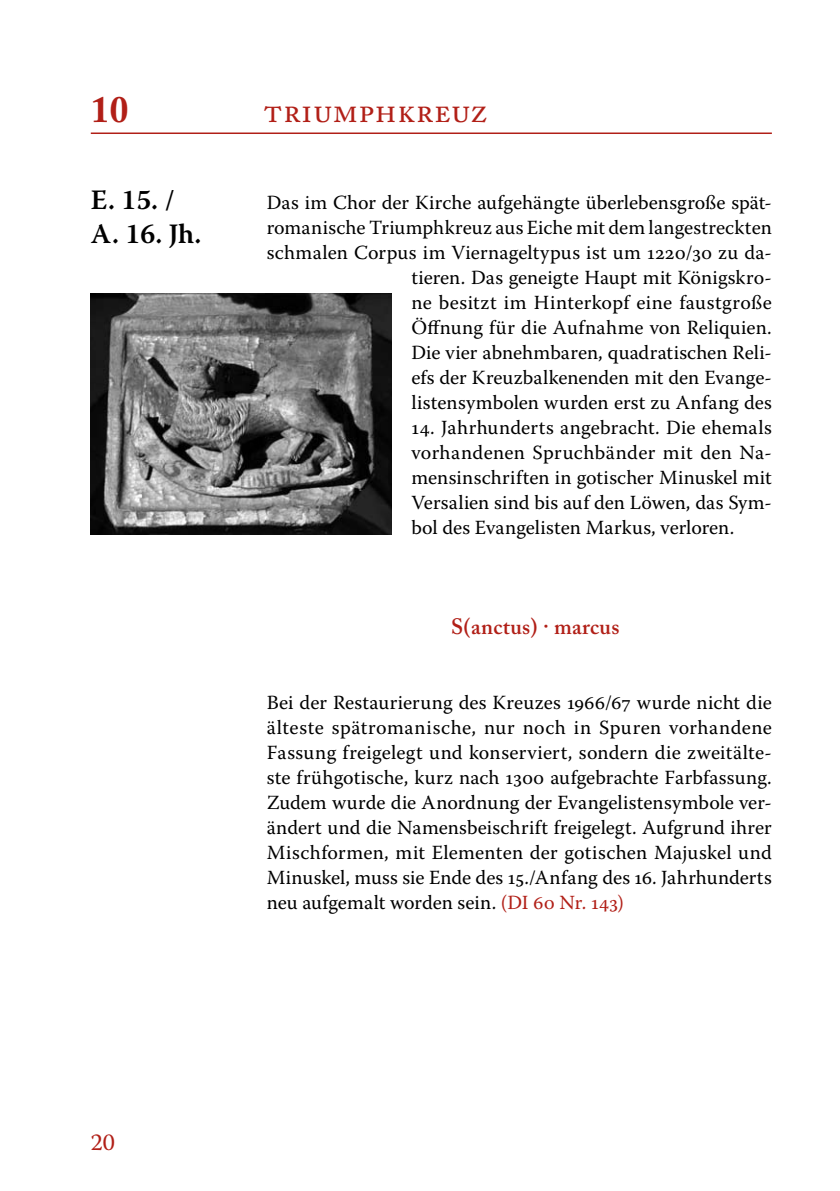
<style>
.page{position:relative;width:840px;height:1191px;background:#fff}
.page>*{position:absolute;margin:0;border:0;box-sizing:border-box;transform-origin:0 0}
.t1{font:700 37px "Adobe Caslon Pro";color:#b11f17}
.t2{font:34px "Adobe Caslon Pro";color:#b11f17}
.t3{font:600 28px/33.6px "Warnock Pro";color:#000}
.t4{font:24px "Warnock Pro";color:#b11f17}
.t5{font:600 22px "Adobe Caslon Pro";letter-spacing:.015em;color:#b11f17}
.t6{font:20px/25px "Warnock Pro";letter-spacing:.005em;color:#000;text-align:justify}
.s1{color:#b11f17}
</style>
<div class="page">
<img style="left:91px;top:293px;width:300px;height:241px">
<hr style="left:91px;top:132px;width:680px;height:2px;background:#b11f17">
<h1 class="t1" style="left:91px;top:87px;width:39px">10</h1>
<h2 class="t2" style="left:264px;top:90px;width:20px">TRIUM</h2>
<h2 class="t2" style="left:358px;top:90px;width:36px">PHKREU</h2>
<h2 class="t2" style="left:470px;top:90px;width:18px">Z</h2>
<h3 class="t3" style="left:91px;top:183px;width:112px">E. 15. /<br>A. 16. Jh.</h3>
<p class="t6" style="left:266px;top:190px;width:506px;text-align:right">Das im Chor der Kirche aufgehängte überlebensgroße spät&shy;romanische Triumphkreuz aus Eiche mit dem langestreckten schmalen Corpus im Viernageltypus ist um 1220/30 zu da&shy;tieren. Das geneigte Haupt mit Königskro-<br>ne besitzt im Hinterkopf eine faustgroße<br>Öffnung für die Aufnahme von Reliquien.<br>Die vier abnehmbaren, quadratischen Reli-<br>efs der Kreuzbalkenenden mit den Evange-<br>listensymbolen wurden erst zu Anfang des</p>
<p class="t6" style="left:411px;top:415px;width:362px">14. Jahrhunderts angebracht. Die ehemals vorhandenen Spruchbänder mit den Na&shy;mensinschriften in gotischer Minuskel mit Versalien sind bis auf den Löwen, das Sym&shy;bol des Evangelisten Markus, verloren.</p>
<p class="t5" style="left:451px;top:614px;width:170px">S(anctus) · marcus</p>
<p class="t6" style="left:266px;top:690px;width:506px">Bei der Restaurierung des Kreuzes 1966/67 wurde nicht die älteste spätromanische, nur noch in Spuren vorhandene Fassung freigelegt und konserviert, sondern die zweitälte&shy;ste frühgotische, kurz nach 1300 aufgebrachte Farbfassung.<br>Zudem wurde die Anordnung der Evangelistensymbole ver&shy;ändert und die Namensbeischrift freigelegt. Aufgrund ihrer Mischformen, mit Elementen der gotischen Majuskel und Minuskel, muss sie Ende des 15./Anfang des 16. Jahrhunderts neu aufgemalt worden sein. <span class="s1">(DI 60 Nr. 143)</span></p>
<p class="t4" style="left:91px;top:1127px;width:26px">20</p>
</div>
